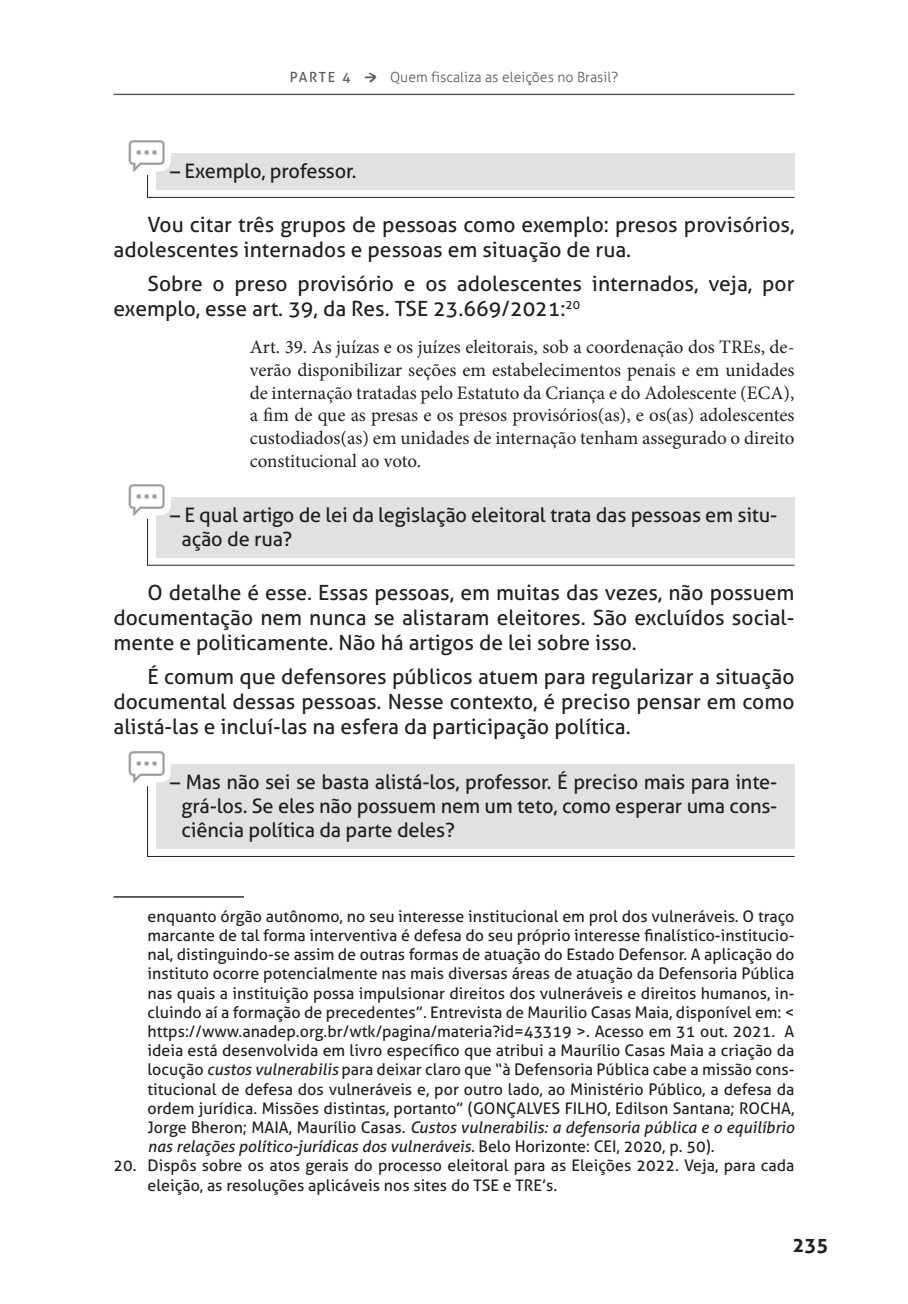
<style>
.page{position:relative;width:908px;height:1304px;background:#fff}
.page>*{position:absolute;margin:0;border:0;box-sizing:border-box;transform-origin:0 0}
.TEXTO{font:21px/25.2px "Aller";color:#231f20}
.t1{font:20px/24px "Aller";letter-spacing:-.01em;color:#231f20}
.t2{font:700 20px "Aller";color:#231f20}
.CITAÇÃO{font:19px/22.8px "Minion Pro";color:#231f20;text-align:justify}
.RODAPÉ{font:16px/19.2px "Aller";color:#231f20;text-align:justify}
.t3{font:300 14px "Aller";color:#57585a}
.t4{font:14px "Aller";letter-spacing:.115em;color:#57585a}
.s1{font-style:italic}
</style>
<div class="page">
<hr style="left:113px;top:94px;width:681px;height:1px;background:#57585a">
<hr style="left:113px;top:896px;width:131px;height:2px;background:#231f20">
<svg style="left:147px;top:153px;width:648px;height:45px;background:#e0e1e3"></svg>
<svg style="left:147px;top:497px;width:648px;height:69px;background:#e0e1e3"></svg>
<svg style="left:147px;top:764px;width:648px;height:93px;background:#dfe0e2"></svg>
<p class="t4" style="left:290px;top:69px;width:62px">Parte 4</p>
<p class="t3" style="left:390px;top:69px;width:229px">Quem fiscaliza as eleições no Brasil?</p>
<p class="t1" style="left:170px;top:159px;width:188px">– Exemplo, professor.</p>
<p class="TEXTO" style="left:113px;top:212px;width:682px;text-indent:34px">Vou citar três grupos de pessoas como exemplo: presos provisórios, adolescentes internados e pessoas em situação de rua.</p>
<p class="TEXTO" style="left:113px;top:271px;width:682px;text-indent:34px">Sobre o preso provisório e os adolescentes internados, veja, por exemplo, esse art. 39, da Res. TSE 23.669/2021:<sup>20</sup></p>
<p class="CITAÇÃO" style="left:249px;top:336px;width:546px">Art. 39. As juízas e os juízes eleitorais, sob a coordenação dos TREs, de&shy;verão disponibilizar seções em estabelecimentos penais e em unidades de internação tratadas pelo Estatuto da Criança e do Adolescente (ECA), a fim de que as presas e os presos provisórios(as), e os(as) adolescentes custodiados(as) em unidades de internação tenham assegurado o direito constitucional ao voto.</p>
<p class="t1" style="left:181px;top:503px;width:597px;text-indent:-11px">– E qual artigo de lei da legislação eleitoral trata das pessoas em situ&shy;ação de rua?</p>
<p class="TEXTO" style="left:113px;top:580px;width:682px;text-align:justify;text-indent:34px">O detalhe é esse. Essas pessoas, em muitas das vezes, não possuem documentação nem nunca se alistaram eleitores. São excluídos social&shy;mente e politicamente. Não há artigos de lei sobre isso.</p>
<p class="TEXTO" style="left:113px;top:664px;width:682px;text-align:justify;text-indent:34px">É comum que defensores públicos atuem para regularizar a situação documental dessas pessoas. Nesse contexto, é preciso pensar em como alistá-las e incluí-las na esfera da participação política.</p>
<p class="t1" style="left:181px;top:770px;width:597px;text-align:justify;text-indent:-11px">– Mas não sei se basta alistá-los, professor. É preciso mais para inte&shy;grá-los. Se eles não possuem nem um teto, como esperar uma cons&shy;ciência política da parte deles?</p>
<p class="RODAPÉ" style="left:147px;top:906px;width:648px">enquanto órgão autônomo, no seu interesse institucional em prol dos vulneráveis. O traço marcante de tal forma interventiva é defesa do seu próprio interesse finalístico-institucio&shy;nal, distinguindo-se assim de outras formas de atuação do Estado Defensor. A aplicação do instituto ocorre potencialmente nas mais diversas áreas de atuação da Defensoria Pública nas quais a instituição possa impulsionar direitos dos vulneráveis e direitos humanos, in&shy;cluindo aí a formação de precedentes”. Entrevista de Maurilio Casas Maia, disponível em: &lt; https://www.anadep.org.br/wtk/pagina/materia?id=43319 &gt;. Acesso em 31 out. 2021. A ideia está desenvolvida em livro específico que atribui a Maurílio Casas Maia a criação da locução <span class="s1">custos vulnerabilis</span> para deixar claro que “à Defensoria Pública cabe a missão cons&shy;titucional de defesa dos vulneráveis e, por outro lado, ao Ministério Público, a defesa da ordem jurídica. Missões distintas, portanto” (GONÇALVES FILHO, Edilson Santana; ROCHA, Jorge Bheron; MAIA, Maurílio Casas. <span class="s1">Custos vulnerabilis: a defensoria pública e o equilíbrio nas relações político-jurídicas dos vulneráveis.</span> Belo Horizonte: CEI, 2020, p. 50).</p>
<p class="RODAPÉ" style="left:147px;top:1156px;width:648px;text-indent:-34px">20. Dispôs sobre os atos gerais do processo eleitoral para as Eleições 2022. Veja, para cada eleição, as resoluções aplicáveis nos sites do TSE e TRE’s.</p>
<p class="t2" style="left:792px;top:1233px;width:37px">235</p>
</div>
